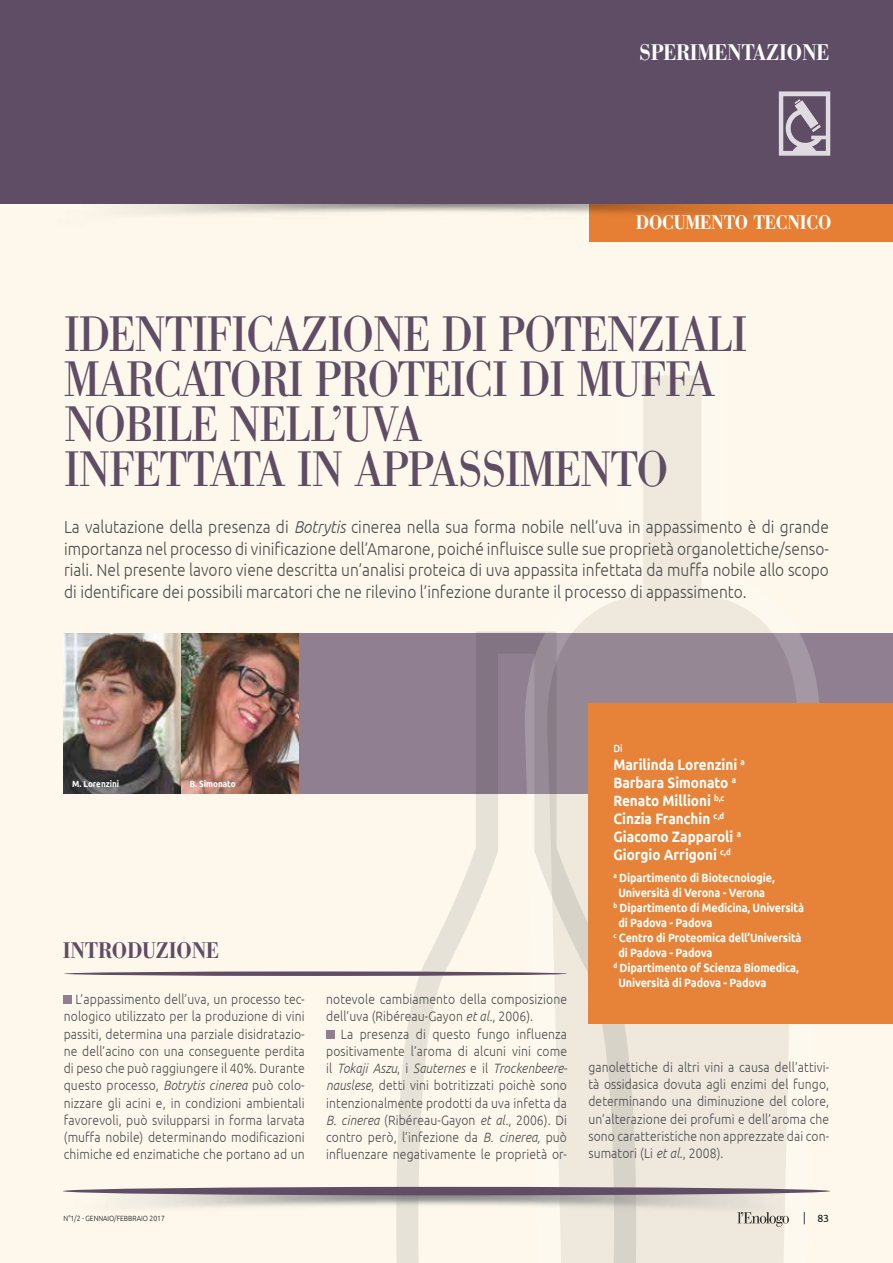
<style>
.page{position:relative;width:893px;height:1263px;background:#fef8ec}
.page>*{position:absolute;margin:0;border:0;box-sizing:border-box;transform-origin:0 0}
.t1{font:49.5px/45px "AT Our Bodoni";letter-spacing:-.02em;color:#5f4c65;scale:.9 1}
.t2{font:500 22.5px "AT Our Bodoni";letter-spacing:-.01em;color:#fff;scale:.9 1}
.t3{font:500 22.5px "AT Our Bodoni";letter-spacing:-.01em;color:#5f4c65;scale:.9 1}
.t4{font:500 19.5px "AT Our Bodoni";letter-spacing:-.01em;color:#fff;scale:.9 1}
.t5{font:300 17.25px/21.8px "Ubuntu";color:#4a4b4b;text-align:justify;scale:.9 1}
.t6{font:700 15px/18px "Ubuntu";color:#fff;scale:.9 1}
.t7{font:300 13.5px/17.2px "Ubuntu";letter-spacing:.01em;color:#4a4b4b;text-align:justify;scale:.9 1}
.t8{font:700 12px "Ubuntu";letter-spacing:-.01em;color:#fff;scale:.9 1}
.t9{font:10.5px "Ubuntu";color:#121212}
.t10{font:500 10.5px "Ubuntu";color:#fff;scale:.9 1}
.t11{font:700 9px "Ubuntu";color:#fff;scale:.9 1}
.t12{font:300 7.5px "Ubuntu";color:#121212;scale:.9 1}
.s1{font-style:italic}
</style>
<div class="page">
<div style="left:0;top:0;width:893px;height:204px;background:#5f4c65"></div>
<svg style="left:779px;top:91px;width:51px;height:65px"></svg>
<div style="left:270px;top:633px;width:623px;height:161px;background:#8f7f90"></div>
<svg style="left:575px;top:376px;width:244px;height:887px"></svg>
<svg style="left:384px;top:630px;width:254px;height:633px"></svg>
<div style="left:589px;top:204px;width:304px;height:38px;background:#e78338"></div>
<img style="left:63px;top:1190px;width:767px;height:34px">
<div style="left:63px;top:1187px;width:767px;height:8px;background:#5f4c65;border-radius:50%"></div>
<div style="left:64px;top:996px;width:8px;height:8px;background:#8f7f90"></div>
<div style="left:326px;top:1030px;width:8px;height:8px;background:#8f7f90"></div>
<img style="left:64px;top:633px;width:234px;height:161px">
<div style="left:64px;top:971px;width:503px;height:5px;background:#5f4c65;border-radius:50%"></div>
<div style="left:588px;top:703px;width:305px;height:321px;background:#e78338"></div>
<h2 class="t2" style="left:639px;top:38px;width:213px">SPERIMENTAZIONE</h2>
<h3 class="t4" style="left:636px;top:211px;width:219px">DOCUMENTO TECNICO</h3>
<h1 class="t1" style="left:64px;top:312px;width:761px">IDENTIFICAZIONE DI POTENZIALI<br>MARCATORI PROTEICI DI MUFFA<br>NOBILE NELL’UVA<br>INFETTATA IN APPASSIMENTO</h1>
<p class="t5" style="left:64px;top:515px;width:851px">La valutazione della presenza di <span class="s1">Botrytis</span> cinerea nella sua forma nobile nell’uva in appassimento è di grande importanza nel processo di vinificazione dell’Amarone, poiché influisce sulle sue proprietà organolettiche/senso&shy;riali. Nel presente lavoro viene descritta un’analisi proteica di uva appassita infettata da muffa nobile allo scopo di identificare dei possibili marcatori che ne rilevino l’infezione durante il processo di appassimento.</p>
<p class="t11" style="left:72px;top:779px;width:54px">M. Lorenzini</p>
<p class="t11" style="left:190px;top:779px;width:53px">B. Simonato</p>
<h2 class="t3" style="left:63px;top:937px;width:175px">INTRODUZIONE</h2>
<p class="t7" style="left:64px;top:990px;width:269px;text-indent:12px">L’appassimento dell’uva, un processo tec&shy;nologico utilizzato per la produzione di vini passiti, determina una parziale disidratazio&shy;ne dell’acino con una conseguente perdita di peso che può raggiungere il 40%. Durante questo processo, <span class="s1">Botrytis cinerea</span> può colo&shy;nizzare gli acini e, in condizioni ambientali favorevoli, può svilupparsi in forma larvata (muffa nobile) determinando modificazioni chimiche ed enzimatiche che portano ad un</p>
<p class="t7" style="left:326px;top:990px;width:269px">notevole cambiamento della composizione dell’uva (Ribéreau-Gayon <span class="s1">et al.</span>, 2006).</p>
<p class="t7" style="left:326px;top:1025px;width:270px;text-indent:15px">La presenza di questo fungo influenza positivamente l’aroma di alcuni vini come il <span class="s1">Tokaji Aszu</span>, i <span class="s1">Sauternes</span> e il <span class="s1">Trockenbeere&shy;nauslese</span>, detti vini botritizzati poichè sono intenzionalmente prodotti da uva infetta da <span class="s1">B. cinerea</span> (Ribéreau-Gayon <span class="s1">et al.</span>, 2006). Di contro però, l’infezione da <span class="s1">B. cinerea,</span> può influenzare negativamente le proprietà or-</p>
<p class="t10" style="left:613px;top:741px;width:12px">Di</p>
<p class="t6" style="left:613px;top:755px;width:148px">Marilinda Lorenzini <sup>a<br></sup>Barbara Simonato <sup>a<br></sup>Renato Millioni <sup>b,c<br></sup>Cinzia Franchin <sup>c,d<br></sup>Giacomo Zapparoli <sup>a<br></sup>Giorgio Arrigoni <sup>c,d</sup></p>
<p class="t8" style="left:613px;top:870px;width:181px"><sup>a</sup> Dipartimento di Biotecnologie,</p>
<p class="t8" style="left:618px;top:885px;width:165px">Università di Verona - Verona</p>
<p class="t8" style="left:613px;top:900px;width:213px"><sup>b</sup> Dipartimento di Medicina, Università</p>
<p class="t8" style="left:618px;top:915px;width:106px">di Padova - Padova</p>
<p class="t8" style="left:613px;top:930px;width:211px"><sup>c</sup> Centro di Proteomica dell’Università</p>
<p class="t8" style="left:618px;top:945px;width:106px">di Padova - Padova</p>
<p class="t8" style="left:613px;top:960px;width:207px"><sup>d</sup> Dipartimento of Scienza Biomedica,</p>
<p class="t8" style="left:618px;top:975px;width:166px">Università di Padova - Padova</p>
<p class="t7" style="left:588px;top:1058px;width:269px">ganolettiche di altri vini a causa dell’attivi&shy;tà ossidasica dovuta agli enzimi del fungo, determinando una diminuzione del colore, un’alterazione dei profumi e dell’aroma che sono caratteristiche non apprezzate dai con&shy;sumatori (Li <span class="s1">et al</span>., 2008).</p>
<p class="t12" style="left:64px;top:1214px;width:114px">N°1/2 - GENNAIO/FEBBRAIO 2017</p>
<p class="t9" style="left:817px;top:1212px;width:13px">83</p>
</div>
